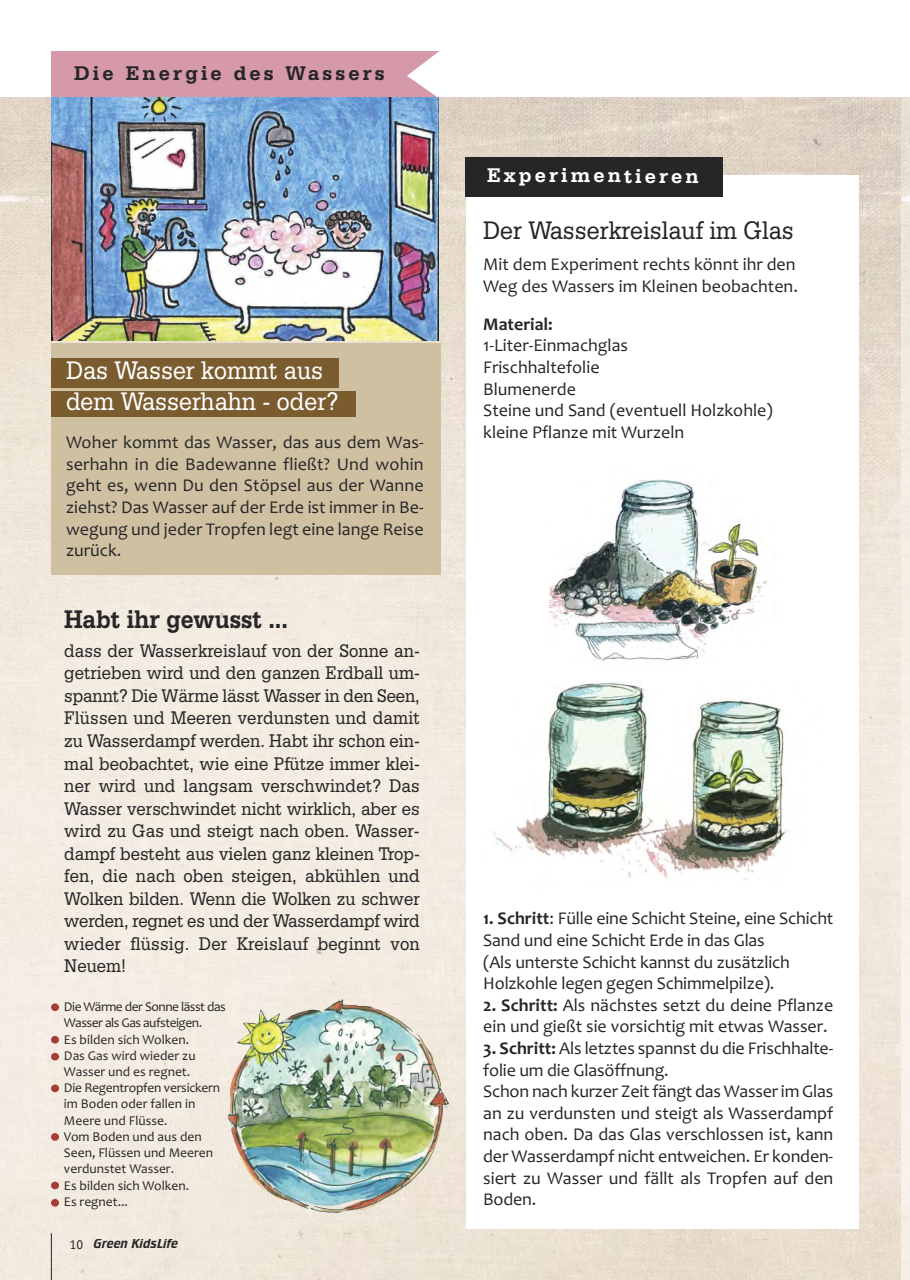
<style>
.page{position:relative;width:910px;height:1280px;background:#fff}
.page>*{position:absolute;margin:0;border:0;box-sizing:border-box;transform-origin:0 0}
.t1{font:27px/31.5px "Serifa BT";color:#fff;scale:.9 1}
.t2{font:27px "Serifa BT";color:#272627;scale:.9 1}
.t3{font:700 27px "Serifa BT";color:#272627;scale:.9 1}
.t4{font:700 21px "Serifa BT";letter-spacing:.15em;color:#272627}
.t5{font:700 21px "Serifa BT";letter-spacing:.145em;color:#fff}
.t6{font:19.5px/22.5px "Serifa BT";letter-spacing:.01em;color:#272627;text-align:justify;scale:.9 1}
.t7{font:18px/21.6px "Candara";color:#272627}
.t8{font:700 18px "Candara";color:#272627}
.t9{font:13.5px/16.2px "Candara";color:#272627}
.t10{font:italic 13.5px "Crillee Com";color:#272627}
.s1{font-family:"Officina Sans Std";font-style:normal}
.s2{font-weight:700}
</style>
<div class="page">
<div style="left:51px;top:51px;width:389px;height:47px;background:#d599a9"></div>
<img style="left:0;top:98px;width:901px;height:1182px">
<div style="left:466px;top:176px;width:393px;height:1053px;background:#fff"></div>
<svg style="left:901px;top:98px;width:9px;height:1182px;background:#f3ece3"></svg>
<hr style="left:51px;top:1233px;width:1px;height:47px;background:#272627">
<img style="left:227px;top:999px;width:222px;height:214px">
<div style="left:51px;top:343px;width:390px;height:232px;background:#cec0a1"></div>
<div style="left:51px;top:358px;width:288px;height:29px;background:#7a5c2f"></div>
<div style="left:51px;top:391px;width:304px;height:26px;background:#7a5c2f"></div>
<img style="left:51px;top:98px;width:388px;height:242px">
<img style="left:494px;top:682px;width:293px;height:198px">
<img style="left:549px;top:479px;width:219px;height:182px">
<div style="left:51px;top:1003px;width:8px;height:8px;background:#a63c36;border-radius:50%"></div>
<div style="left:51px;top:1036px;width:8px;height:7px;background:#a63c36;border-radius:50%"></div>
<div style="left:51px;top:1053px;width:8px;height:7px;background:#a63c36;border-radius:50%"></div>
<div style="left:51px;top:1084px;width:8px;height:8px;background:#a63c36;border-radius:50%"></div>
<div style="left:51px;top:1133px;width:8px;height:8px;background:#a63c36;border-radius:50%"></div>
<div style="left:51px;top:1181px;width:8px;height:8px;background:#a63c36;border-radius:50%"></div>
<div style="left:51px;top:1199px;width:8px;height:7px;background:#a63c36;border-radius:50%"></div>
<div style="left:466px;top:158px;width:257px;height:39px;background:#272627"></div>
<p class="t4" style="left:74px;top:60px;width:312px">Die Energie des Wassers</p>
<h1 class="t1" style="left:66px;top:353px;width:304px">Das Wasser kommt aus dem Wasserhahn - oder?</h1>
<p class="t7" style="left:66px;top:431px;width:359px;text-align:justify">Woher kommt das Wasser, das aus dem Was&shy;serhahn in die Badewanne fließt? Und wohin geht es, wenn Du den Stöpsel aus der Wanne ziehst? Das Wasser auf der Erde ist immer in Be&shy;wegung und jeder Tropfen legt eine lange Reise zurück.</p>
<h1 class="t3" style="left:64px;top:603px;width:250px">Habt ihr gewusst ...</h1>
<p class="t6" style="left:64px;top:639px;width:397px">dass der Wasserkreislauf von der Sonne an&shy;getrieben wird und den ganzen Erdball um&shy;spannt? Die Wärme lässt Wasser in den Seen, Flüssen und Meeren verdunsten und damit zu Wasserdampf werden. Habt ihr schon ein&shy;mal beobachtet, wie eine Pfütze immer klei&shy;ner wird und langsam verschwindet? Das Wasser verschwindet nicht wirklich, aber es wird zu Gas und steigt nach oben. Wasser&shy;dampf besteht aus vielen ganz kleinen Trop&shy;fen, die nach oben steigen, abkühlen und Wolken bilden. Wenn die Wolken zu schwer werden, regnet es und der Wasserdampf wird wieder flüssig. Der Kreislauf beginnt von Neuem!</p>
<p class="t9" style="left:64px;top:998px;width:163px">Die Wärme der Sonne lässt das<br>Wasser als Gas aufsteigen.<br>Es bilden sich Wolken.<br>Das Gas wird wieder zu<br>Wasser und es regnet.<br>Die Regentropfen versickern im Boden oder fallen in<br>Meere und Flüsse.<br>Vom Boden und aus den<br>Seen, Flüssen und Meeren verdunstet Wasser.<br>Es bilden sich Wolken.<br>Es regnet...</p>
<p class="t10" style="left:70px;top:1236px;width:110px"><span class="s1">10</span> Green KidsLife</p>
<p class="t5" style="left:487px;top:163px;width:213px">Experimentieren</p>
<h1 class="t2" style="left:483px;top:214px;width:347px">Der Wasserkreislauf im Glas</h1>
<p class="t7" style="left:483px;top:253px;width:316px">Mit dem Experiment rechts könnt ihr den<br>Weg des Wassers im Kleinen beobachten.</p>
<p class="t8" style="left:483px;top:313px;width:71px">Material:</p>
<p class="t7" style="left:483px;top:334px;width:291px">1-Liter-Einmachglas<br>Frischhaltefolie<br>Blumenerde<br>Steine und Sand (eventuell Holzkohle) kleine Pflanze mit Wurzeln</p>
<p class="t7" style="left:483px;top:907px;width:352px"><span class="s2">1. Schritt</span>: Fülle eine Schicht Steine, eine Schicht Sand und eine Schicht Erde in das Glas<br>(Als unterste Schicht kannst du zusätzlich Holzkohle legen gegen Schimmelpilze).</p>
<p class="t7" style="left:483px;top:994px;width:352px"><span class="s2">2. Schritt:</span> Als nächstes setzt du deine Pflanze ein und gießt sie vorsichtig mit etwas Wasser.</p>
<p class="t7" style="left:483px;top:1037px;width:352px"><span class="s2">3. Schritt:</span> Als letztes spannst du die Frischhalte&shy;folie um die Glasöffnung.<br>Schon nach kurzer Zeit fängt das Wasser im Glas an zu verdunsten und steigt als Wasserdampf nach oben. Da das Glas verschlossen ist, kann der Wasserdampf nicht entweichen. Er konden&shy;siert zu Wasser und fällt als Tropfen auf den Boden.</p>
</div>
